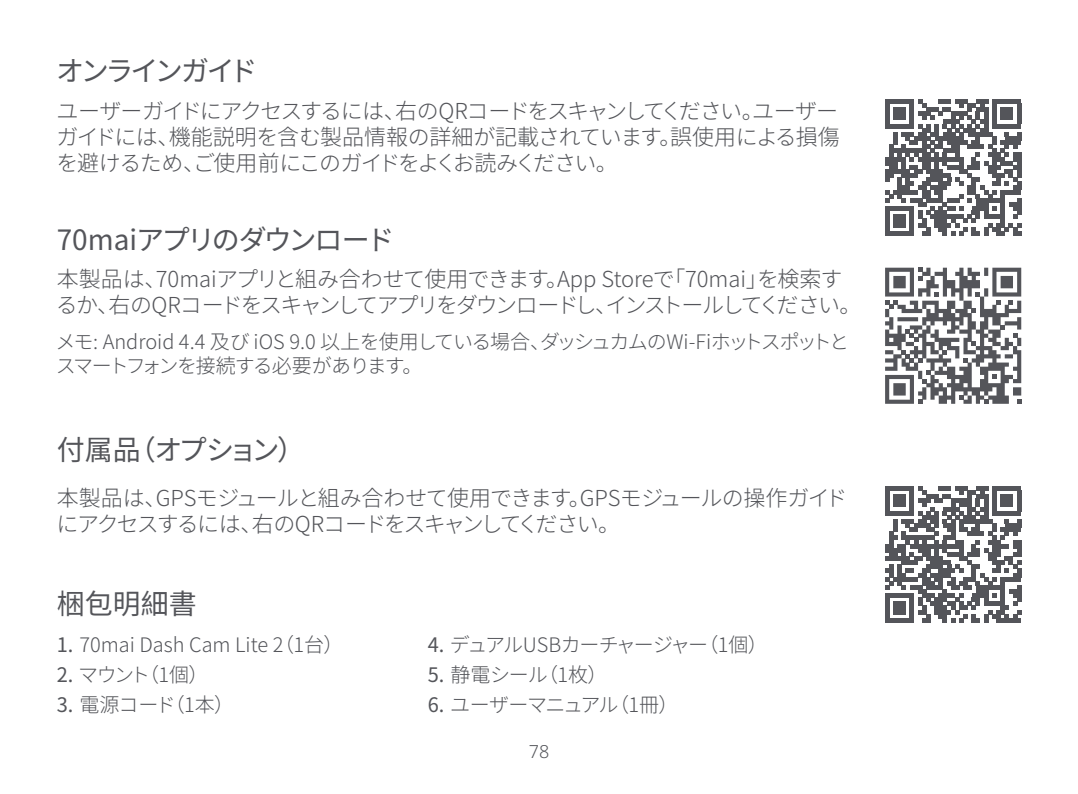
<style>
.page{position:relative;width:1078px;height:794px;background:#fff}
.page>*{position:absolute;margin:0;border:0;box-sizing:border-box;transform-origin:0 0}
.t1{font:28px "Noto Sans CJ Kjp";letter-spacing:-.07em;color:#54555a}
.t2{font:28px "Noto Sans CJ Kjp";letter-spacing:-.12em;color:#54555a}
.t3{font:300 22px/26.4px "Noto Sans CJ Kjp";letter-spacing:-.06em;color:#54555a}
.t4{font:300 20px/24px "Noto Sans CJ Kjp";letter-spacing:-.05em;color:#54555a}
.t5{font:300 20px "Noto Sans CJ Kjp";color:#54555a}
.t6{font:300 18px "Noto Sans";color:#54555a}
.s1{font-weight:400}
</style>
<div class="page">
<svg style="left:885px;top:268px;width:135px;height:136px"></svg>
<svg style="left:885px;top:486px;width:135px;height:136px"></svg>
<hr style="left:996px;top:618px;width:24px;height:4px;background:#54555a">
<svg style="left:885px;top:99px;width:135px;height:136px"></svg>
<p class="t2" style="left:56px;top:55px;width:202px">オンラインガイド</p>
<p class="t3" style="left:56px;top:98px;width:784px;text-align:justify">ユーザーガイドにアクセスするには、右のQRコードをスキャンしてください。ユーザーガイドには、機能説明を含む製品情報の詳細が記載されています。誤使用による損傷を避けるため、ご使用前にこのガイドをよくお読みください。</p>
<p class="t1" style="left:57px;top:224px;width:339px">70maiアプリのダウンロード</p>
<p class="t3" style="left:56px;top:266px;width:807px">本製品は、70maiアプリと組み合わせて使用できます。App Storeで「70mai」を検索するか、右のQRコードをスキャンしてアプリをダウンロードし、インストールしてください。</p>
<p class="t4" style="left:56px;top:330px;width:795px">メモ: Android 4.4 及び iOS 9.0 以上を使用している場合、ダッシュカムのWi-Fiホットスポットとスマートフォンを接続する必要があります。</p>
<p class="t1" style="left:57px;top:434px;width:250px">付属品（オプション）</p>
<p class="t3" style="left:56px;top:485px;width:792px">本製品は、GPSモジュールと組み合わせて使用できます。GPSモジュールの操作ガイドにアクセスするには、右のQRコードをスキャンしてください。</p>
<p class="t1" style="left:57px;top:588px;width:141px">梱包明細書</p>
<p class="t5" style="left:57px;top:633px;width:288px"><span class="s1">1.</span> 70mai Dash Cam Lite 2（1台）</p>
<p class="t4" style="left:57px;top:663px;width:153px"><span class="s1">2.</span> マウント（1個）</p>
<p class="t4" style="left:57px;top:692px;width:179px"><span class="s1">3.</span> 電源コード（1本）</p>
<p class="t4" style="left:427px;top:633px;width:341px"><span class="s1">4.</span> デュアルUSBカーチャージャー（1個）</p>
<p class="t4" style="left:427px;top:663px;width:181px"><span class="s1">5.</span> 静電シール（1枚）</p>
<p class="t4" style="left:427px;top:692px;width:252px"><span class="s1">6.</span> ユーザーマニュアル（1冊）</p>
<p class="t6" style="left:528px;top:739px;width:22px">78</p>
</div>
